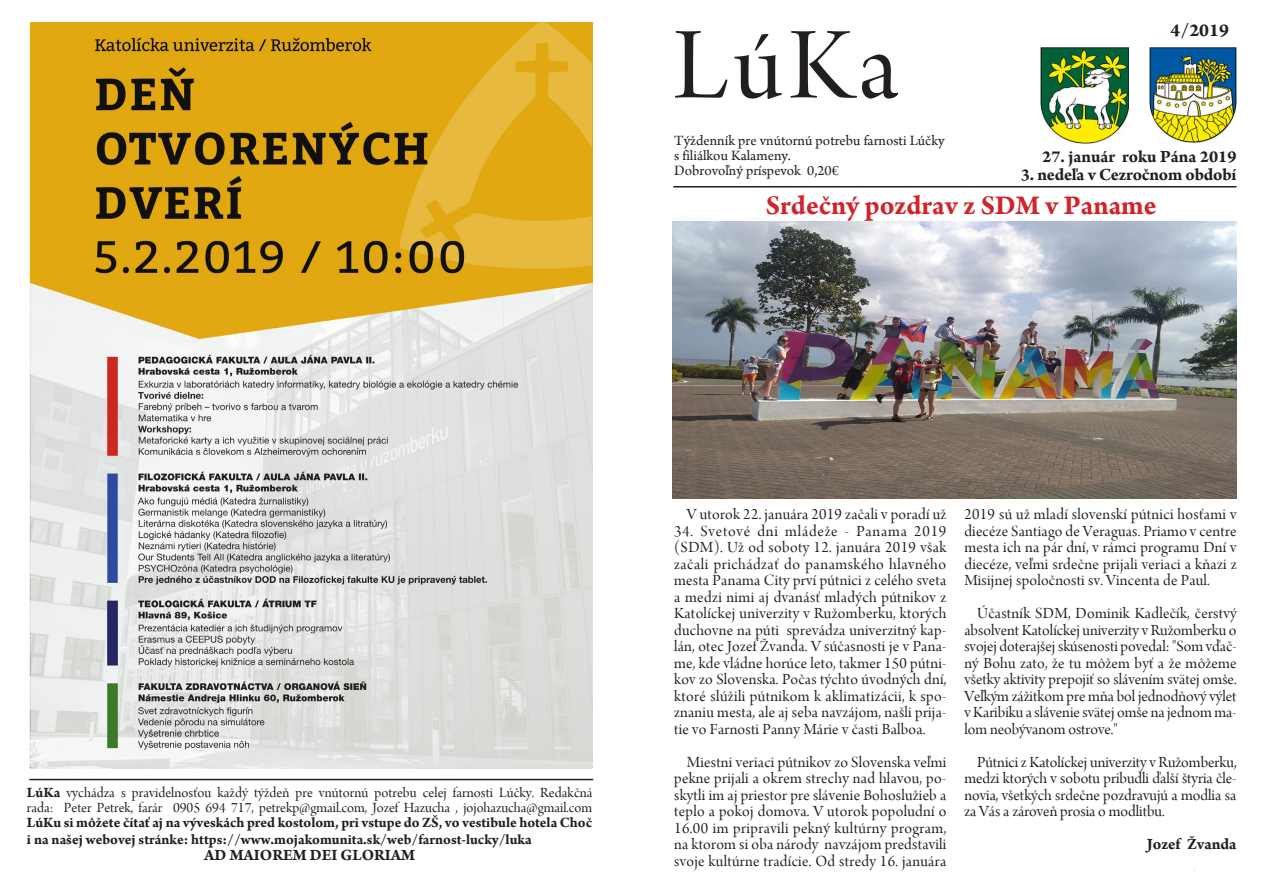
<style>
.page{position:relative;width:1263px;height:893px;background:#fff}
.page>*{position:absolute;margin:0;border:0;box-sizing:border-box;transform-origin:0 0}
.Zakladny{font:108px "Arno Pro Display";color:#231f20}
.Zakladny-2{font:700 28.5px "Arno Pro";color:#d1232a}
.t1{font:700 19.5px "Arno Pro";color:#231f20}
.t2{font:700 18px "Arno Pro";letter-spacing:-.01em;color:#231f20}
.Zakladny-3{font:16.5px/16.5px "Arno Pro Display";letter-spacing:.015em;color:#231f20;text-align:justify}
.Zakladny-4{font:700 16.5px "Arno Pro";color:#231f20}
.t3{font:15px/15px "Arno Pro Display";color:#231f20;text-align:justify}
.t4{font:15px "Arno Pro";color:#231f20}
.t5{font:700 15px "Arno Pro";color:#231f20}
.s1{font-family:"Arno Pro";font-weight:700}
</style>
<div class="page">
<img style="left:1040px;top:47px;width:88px;height:97px">
<hr style="left:673px;top:186px;width:563px;height:1px;background:#231f20">
<hr style="left:29px;top:779px;width:564px;height:1px;background:#231f20">
<img style="left:1149px;top:47px;width:87px;height:96px">
<img style="left:29px;top:23px;width:563px;height:746px">
<img style="left:673px;top:221px;width:563px;height:277px">
<p class="Zakladny" style="left:673px;top:6px;width:227px">LúKa</p>
<p class="t4" style="left:674px;top:132px;width:272px">Týždenník pre vnútornú potrebu farnosti Lúčky</p>
<p class="t4" style="left:674px;top:147px;width:118px">s filiálkou Kalameny.</p>
<p class="t4" style="left:674px;top:162px;width:166px">Dobrovoľný príspevok 0,20€</p>
<p class="t1" style="left:1170px;top:19px;width:60px">4/2019</p>
<p class="t2" style="left:1042px;top:146px;width:196px">27. január roku Pána 2019</p>
<p class="t2" style="left:1021px;top:164px;width:217px">3. nedeľa v Cezročnom období</p>
<p class="Zakladny-2" style="left:766px;top:189px;width:392px">Srdečný pozdrav z SDM v Paname</p>
<p class="t3" style="left:27px;top:786px;width:567px"><span class="s1">LúKa</span> vychádza s pravidelnosťou každý týždeň pre vnútornú potrebu celej farnosti Lúčky. Redakčná rada: Peter Petrek, farár 0905 694 717, petrekp@gmail.com, Jozef Hazucha , jojohazucha@gmail.com <span class="s1">LúKu si môžete čítať aj na výveskách pred kostolom, pri vstupe do ZŠ, vo vestibule hotela Choč</span></p>
<p class="t5" style="left:27px;top:830px;width:506px">i na našej webovej stránke: https://www.mojakomunita.sk/web/farnost-lucky/luka</p>
<p class="Zakladny-4" style="left:204px;top:845px;width:212px">AD MAIOREM DEI GLORIAM</p>
<p class="Zakladny-3" style="left:687px;top:507px;width:261px">V utorok 22. januára 2019 začali v poradí už</p>
<p class="Zakladny-3" style="left:674px;top:523px;width:274px">34. Svetové dni mládeže - Panama 2019 (SDM). Už od soboty 12. januára 2019 však začali prichádzať do panamského hlavného mesta Panama City prví pútnici z celého sveta a medzi nimi aj dvanásť mladých pútnikov z Katolíckej univerzity v Ružomberku, ktorých duchovne na púti sprevádza univerzitný kap&shy;lán, otec Jozef Žvanda. V súčasnosti je v Pana&shy;me, kde vládne horúce leto, takmer 150 pútni&shy;kov zo Slovenska. Počas týchto úvodných dní, ktoré slúžili pútnikom k aklimatizácii, k spo&shy;znaniu mesta, ale aj seba navzájom, našli prija&shy;tie vo Farnosti Panny Márie v časti Balboa.</p>
<p class="Zakladny-3" style="left:674px;top:754px;width:274px;text-indent:13px">Miestni veriaci pútnikov zo Slovenska veľmi pekne prijali a okrem strechy nad hlavou, po&shy;skytli im aj priestor pre slávenie Bohoslužieb a teplo a pokoj domova. V utorok popoludní o 16.00 im pripravili pekný kultúrny program, na ktorom si oba národy navzájom predstavili svoje kultúrne tradície. Od stredy 16. januára</p>
<p class="Zakladny-3" style="left:964px;top:507px;width:274px">2019 sú už mladí slovenskí pútnici hosťami v diecéze Santiago de Veraguas. Priamo v centre mesta ich na pár dní, v rámci programu Dní v diecéze, veľmi srdečne prijali veriaci a kňazi z Misijnej spoločnosti sv. Vincenta de Paul.</p>
<p class="Zakladny-3" style="left:964px;top:606px;width:274px;text-indent:13px">Účastník SDM, Dominik Kadlečík, čerstvý absolvent Katolíckej univerzity v Ružomberku o svojej doterajšej skúsenosti povedal: "Som vďač&shy;ný Bohu zato, že tu môžem byť a že môžeme všetky aktivity prepojiť so slávením svätej omše.<br>Veľkým zážitkom pre mňa bol jednodňový výlet v Karibiku a slávenie svätej omše na jednom ma&shy;lom neobývanom ostrove."</p>
<p class="Zakladny-3" style="left:964px;top:754px;width:274px;text-indent:13px">Pútnici z Katolíckej univerzity v Ružomberku, medzi ktorých v sobotu pribudli ďalší štyria čle&shy;novia, všetkých srdečne pozdravujú a modlia sa za Vás a zároveň prosia o modlitbu.</p>
<p class="Zakladny-4" style="left:1147px;top:835px;width:91px">Jozef Žvanda</p>
</div>
